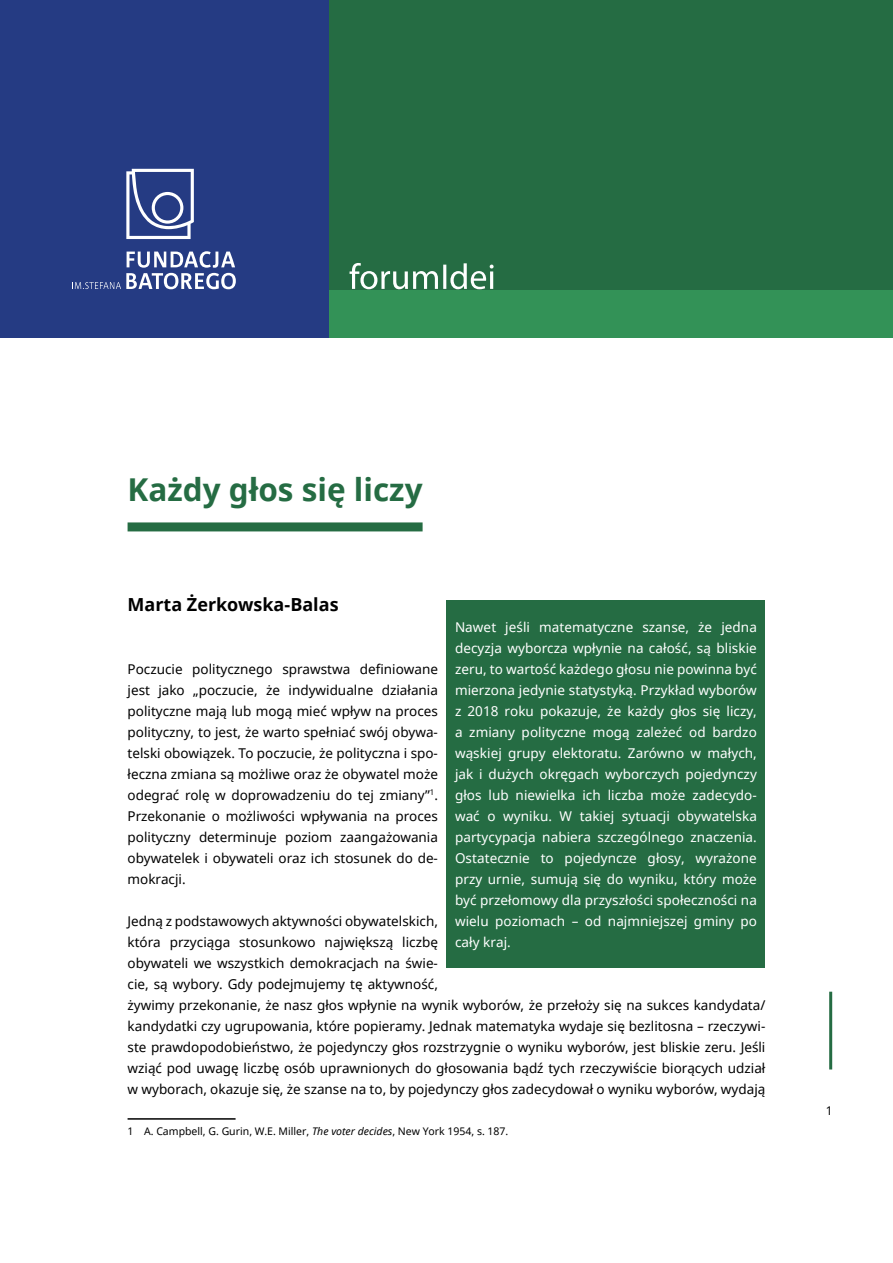
<style>
.page{position:relative;width:893px;height:1263px;background:#fff}
.page>*{position:absolute;margin:0;border:0;box-sizing:border-box;transform-origin:0 0}
.tytuł_główny{font:700 31.5px "Noto Sans";color:#256c43}
.NAGŁÓWEK_2{font:700 18px "Noto Sans";color:#000}
.BODY{font:13.5px/21px "Noto Sans";color:#000;text-align:justify}
.BODY-2{font:13.5px/21px "Noto Sans";letter-spacing:.005em;color:#fff;text-align:justify}
.PAGINA{font:12px "Noto Sans";color:#000}
.PRZYPIS{font:10.5px "Noto Sans";color:#000}
.s1{font-style:italic}
</style>
<div class="page">
<hr style="left:829px;top:992px;width:3px;height:77px;background:#256c43">
<div style="left:0;top:195px;width:893px;height:143px;background:#339257"></div>
<div style="left:0;top:0;width:893px;height:289px;background:#256c43"></div>
<div style="left:128px;top:522px;width:295px;height:9px;background:#256c43"></div>
<hr style="left:128px;top:1118px;width:108px;height:2px;background:#000">
<div style="left:0;top:0;width:328px;height:338px;background:#253b83"></div>
<svg style="left:72px;top:251px;width:164px;height:38px"></svg>
<svg style="left:126px;top:169px;width:68px;height:70px"></svg>
<svg style="left:350px;top:263px;width:144px;height:26px"></svg>
<div style="left:446px;top:600px;width:319px;height:367px;background:#256c43"></div>
<p class="tytuł_główny" style="left:128px;top:468px;width:297px">Każdy głos się liczy</p>
<p class="NAGŁÓWEK_2" style="left:128px;top:591px;width:213px">Marta Żerkowska-Balas</p>
<p class="BODY-2" style="left:455px;top:616px;width:303px">Nawet jeśli matematyczne szanse, że jedna decyzja wyborcza wpłynie na całość, są bliskie zeru, to wartość każdego głosu nie powinna być mierzona jedynie statystyką. Przykład wyborów z 2018 roku pokazuje, że każdy głos się liczy, a zmiany polityczne mogą zależeć od bardzo wąskiej grupy elektoratu. Zarówno w małych, jak i dużych okręgach wyborczych pojedynczy głos lub niewielka ich liczba może zadecydo&shy;wać o wyniku. W takiej sytuacji obywatelska partycypacja nabiera szczególnego znaczenia.<br>Ostatecznie to pojedyncze głosy, wyrażone przy urnie, sumują się do wyniku, który może być przełomowy dla przyszłości społeczności na wielu poziomach – od najmniejszej gminy po cały kraj.</p>
<p class="BODY" style="left:128px;top:658px;width:312px">Poczucie politycznego sprawstwa definiowane jest jako „poczucie, że indywidualne działania polityczne mają lub mogą mieć wpływ na proces polityczny, to jest, że warto spełniać swój obywa&shy;telski obowiązek. To poczucie, że polityczna i spo&shy;łeczna zmiana są możliwe oraz że obywatel może odegrać rolę w doprowadzeniu do tej zmiany”<sup>1</sup>.<br>Przekonanie o możliwości wpływania na proces polityczny determinuje poziom zaangażowania obywatelek i obywateli oraz ich stosunek do de&shy;mokracji.</p>
<p class="BODY" style="left:128px;top:910px;width:639px;text-align:left">Jedną z podstawowych aktywności obywatelskich,<br>która przyciąga stosunkowo największą liczbę<br>obywateli we wszystkich demokracjach na świe-<br>cie, są wybory. Gdy podejmujemy tę aktywność,<br>żywimy przekonanie, że nasz głos wpłynie na wynik wyborów, że przełoży się na sukces kandydata/ kandydatki czy ugrupowania, które popieramy. Jednak matematyka wydaje się bezlitosna – rzeczywi&shy;ste prawdopodobieństwo, że pojedynczy głos rozstrzygnie o wyniku wyborów, jest bliskie zeru. Jeśli wziąć pod uwagę liczbę osób uprawnionych do głosowania bądź tych rzeczywiście biorących udział w wyborach, okazuje się, że szanse na to, by pojedynczy głos zadecydował o wyniku wyborów, wydają</p>
<p class="PRZYPIS" style="left:128px;top:1124px;width:382px">1 A. Campbell, G. Gurin, W.E. Miller, <span class="s1">The voter decides</span>, New York 1954, s. 187.</p>
<p class="PAGINA" style="left:826px;top:1102px;width:8px">1</p>
</div>
